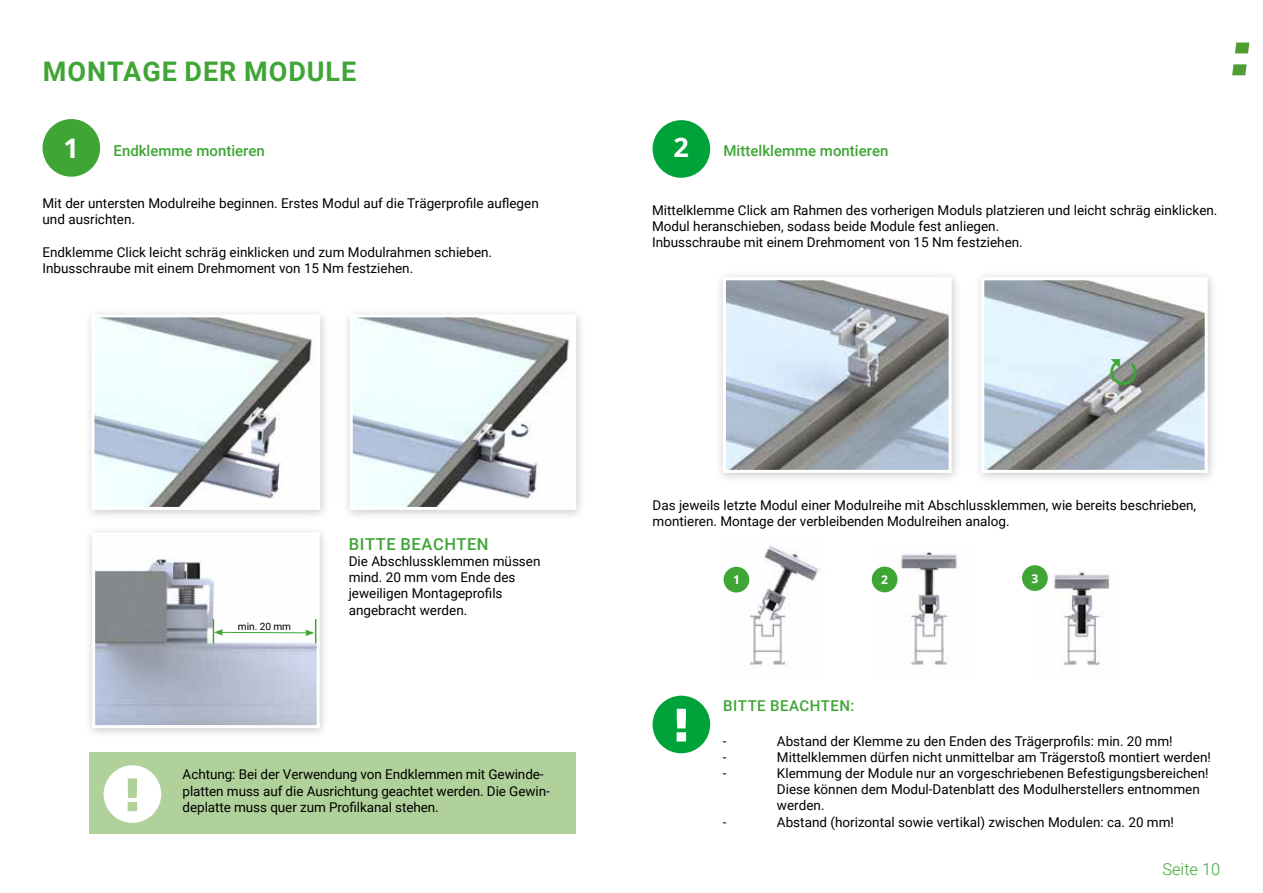
<style>
.page{position:relative;width:1263px;height:893px;background:#fff}
.page>*{position:absolute;margin:0;border:0;box-sizing:border-box;transform-origin:0 0}
.t1{font:700 27px "Roboto";letter-spacing:.035em;color:#3fa535}
.t2{font:700 27px "Open Sans";color:#fff}
.t3{font:500 16.5px "Roboto";letter-spacing:.035em;color:#3fa535}
.t4{font:300 16.5px "Roboto";color:#3fa535}
.t5{font:500 15px "Roboto";color:#3fa535}
.t6{font:500 15px "Roboto";letter-spacing:.035em;color:#3fa535}
.t7{font:13.5px/16.2px "Roboto";color:#000}
.t8{font:700 12px "Open Sans";color:#fff}
.t9{font:10.2px "Roboto";letter-spacing:-.005em;color:#000}
</style>
<div class="page">
<svg style="left:1235px;top:43px;width:14px;height:10px"></svg>
<svg style="left:1232px;top:64px;width:14px;height:11px"></svg>
<div style="left:84px;top:307px;width:246px;height:214px;background:#000;opacity:.21"></div>
<svg style="left:90px;top:313px;width:232px;height:198px"></svg>
<div style="left:342px;top:307px;width:244px;height:214px;background:#000;opacity:.21"></div>
<svg style="left:348px;top:313px;width:230px;height:198px"></svg>
<div style="left:84px;top:525px;width:246px;height:214px;background:#000;opacity:.21"></div>
<svg style="left:91px;top:531px;width:230px;height:199px"></svg>
<div style="left:715px;top:270px;width:247px;height:214px;background:#000;opacity:.21"></div>
<svg style="left:721px;top:276px;width:232px;height:198px;background:#aeb6be"></svg>
<div style="left:973px;top:270px;width:245px;height:214px;background:#000;opacity:.21"></div>
<svg style="left:980px;top:276px;width:229px;height:198px;background:#b7c1c8"></svg>
<img style="left:729px;top:545px;width:91px;height:122px">
<img style="left:873px;top:552px;width:85px;height:113px">
<img style="left:1039px;top:571px;width:71px;height:95px">
<div style="left:723px;top:567px;width:26px;height:26px;background:#3fa535;border-radius:50%"></div>
<div style="left:872px;top:566px;width:25px;height:26px;background:#3fa535;border-radius:50%"></div>
<div style="left:1022px;top:565px;width:26px;height:26px;background:#3fa535;border-radius:50%"></div>
<svg style="left:213px;top:619px;width:103px;height:24px"></svg>
<div style="left:42px;top:119px;width:58px;height:58px;background:#3fa535;border-radius:50%"></div>
<div style="left:652px;top:120px;width:58px;height:58px;background:#00a23a;border-radius:50%"></div>
<div style="left:89px;top:752px;width:486px;height:82px;background:#b0d199"></div>
<svg style="left:103px;top:765px;width:58px;height:58px"></svg>
<svg style="left:652px;top:695px;width:58px;height:58px"></svg>
<svg style="left:1110px;top:358px;width:26px;height:27px"></svg>
<h1 class="t1" style="left:43px;top:59px;width:315px">MONTAGE DER MODULE</h1>
<h1 class="t2" style="left:64px;top:133px;width:17px">1</h1>
<h1 class="t2" style="left:674px;top:132px;width:17px">2</h1>
<p class="t5" style="left:114px;top:144px;width:153px">Endklemme montieren</p>
<p class="t5" style="left:723px;top:144px;width:166px">Mittelklemme montieren</p>
<p class="t7" style="left:43px;top:195px;width:498px">Mit der untersten Modulreihe beginnen. Erstes Modul auf die Trägerprofile auflegen und ausrichten.</p>
<p class="t7" style="left:43px;top:243px;width:451px">Endklemme Click leicht schräg einklicken und zum Modulrahmen schieben.<br>Inbusschraube mit einem Drehmoment von 15 Nm festziehen.</p>
<p class="t9" style="left:238px;top:619px;width:55px">min. 20 mm</p>
<p class="t3" style="left:349px;top:537px;width:141px">BITTE BEACHTEN</p>
<p class="t7" style="left:349px;top:553px;width:193px">Die Abschlussklemmen müssen mind. 20 mm vom Ende des jeweiligen Montageprofils angebracht werden.</p>
<p class="t7" style="left:183px;top:768px;width:369px">Achtung: Bei der Verwendung von Endklemmen mit Gewinde&shy;platten muss auf die Ausrichtung geachtet werden. Die Gewin&shy;deplatte muss quer zum Profilkanal stehen.</p>
<p class="t7" style="left:652px;top:201px;width:567px">Mittelklemme Click am Rahmen des vorherigen Moduls platzieren und leicht schräg einklicken.<br>Modul heranschieben, sodass beide Module fest anliegen.<br>Inbusschraube mit einem Drehmoment von 15 Nm festziehen.</p>
<p class="t7" style="left:652px;top:496px;width:545px">Das jeweils letzte Modul einer Modulreihe mit Abschlussklemmen, wie bereits beschrieben, montieren. Montage der verbleibenden Modulreihen analog.</p>
<p class="t8" style="left:733px;top:573px;width:8px">1</p>
<p class="t8" style="left:881px;top:573px;width:8px">2</p>
<p class="t8" style="left:1031px;top:571px;width:8px">3</p>
<p class="t6" style="left:723px;top:700px;width:133px">BITTE BEACHTEN:</p>
<p class="t7" style="left:723px;top:732px;width:5px">-</p>
<p class="t7" style="left:777px;top:732px;width:397px">Abstand der Klemme zu den Enden des Trägerprofils: min. 20 mm!</p>
<p class="t7" style="left:723px;top:748px;width:5px">-</p>
<p class="t7" style="left:777px;top:748px;width:435px">Mittelklemmen dürfen nicht unmittelbar am Trägerstoß montiert werden!</p>
<p class="t7" style="left:723px;top:765px;width:5px">-</p>
<p class="t7" style="left:777px;top:765px;width:433px">Klemmung der Module nur an vorgeschriebenen Befestigungsbereichen!<br>Diese können dem Modul-Datenblatt des Modulherstellers entnommen werden.</p>
<p class="t7" style="left:723px;top:813px;width:5px">-</p>
<p class="t7" style="left:777px;top:813px;width:399px">Abstand (horizontal sowie vertikal) zwischen Modulen: ca. 20 mm!</p>
<p class="t4" style="left:1162px;top:862px;width:60px">Seite 10</p>
</div>
